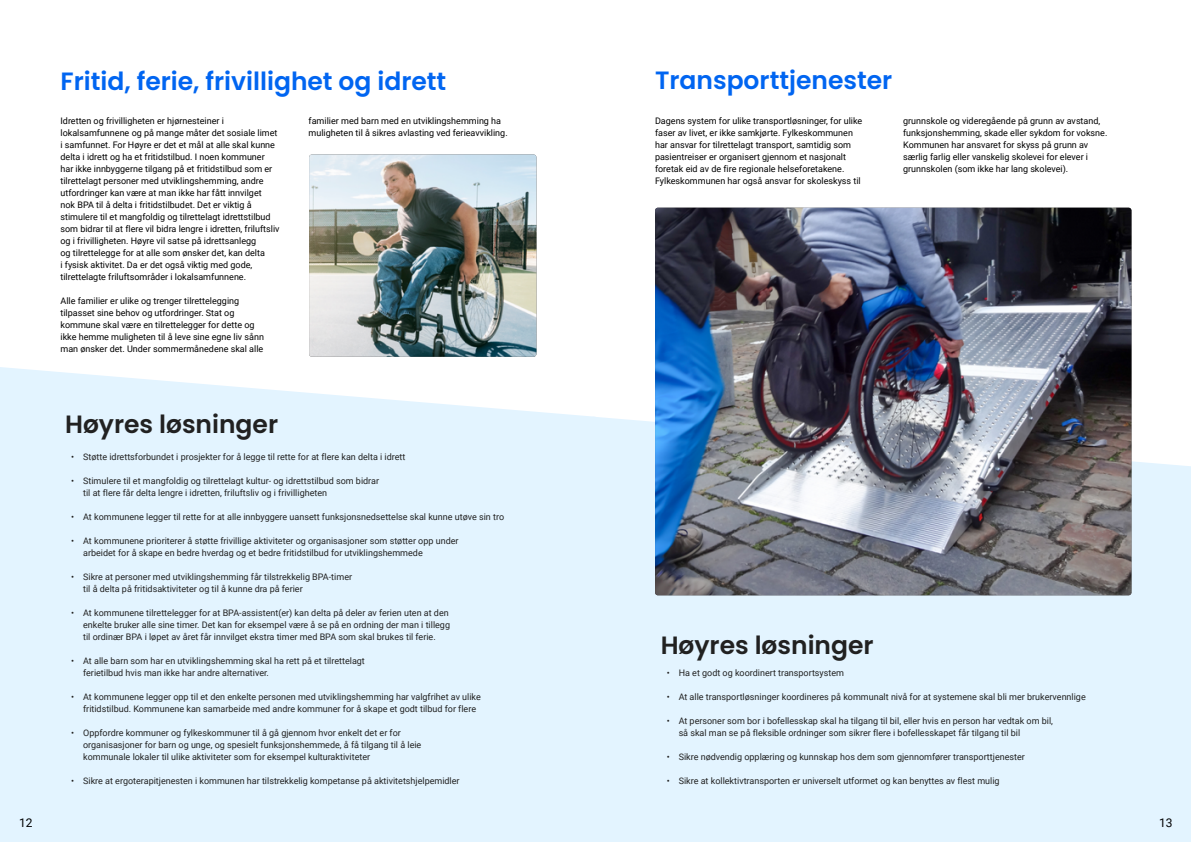
<style>
.page{position:relative;width:1191px;height:842px;background:#fff}
.page>*{position:absolute;margin:0;border:0;box-sizing:border-box;transform-origin:0 0}
.t1{font:600 25px "Poppins";color:#0065f1}
.t2{font:600 25px "Poppins";color:#212121}
.t3{font:12px "Roboto";color:#000}
.t4{font:9px/12px "Roboto";color:#212121}
.t5{font:9px/12px "Roboto";color:#000}
</style>
<div class="page">
<div style="left:595px;top:417px;width:596px;height:425px;background:#e3f4ff"></div>
<img style="left:655px;top:208px;width:476px;height:387px">
<div style="left:0;top:367px;width:595px;height:475px;background:#e3f4ff"></div>
<img style="left:309px;top:154px;width:227px;height:203px">
<h1 class="t1" style="left:60px;top:67px;width:387px">Fritid, ferie, frivillighet og idrett</h1>
<p class="t5" style="left:60px;top:114px;width:221px">Idretten og frivilligheten er hjørnesteiner i lokalsamfunnene og på mange måter det sosiale limet i samfunnet. For Høyre er det et mål at alle skal kunne delta i idrett og ha et fritidstilbud. I noen kommuner har ikke innbyggerne tilgang på et fritidstilbud som er tilrettelagt personer med utviklingshemming, andre utfordringer kan være at man ikke har fått innvilget<br>nok BPA til å delta i fritidstilbudet. Det er viktig å stimulere til et mangfoldig og tilrettelagt idrettstilbud som bidrar til at flere vil bidra lengre i idretten, friluftsliv og i frivilligheten. Høyre vil satse på idrettsanlegg<br>og tilrettelegge for at alle som ønsker det, kan delta<br>i fysisk aktivitet. Da er det også viktig med gode, tilrettelagte friluftsområder i lokalsamfunnene.</p>
<p class="t5" style="left:60px;top:294px;width:205px">Alle familier er ulike og trenger tilrettelegging tilpasset sine behov og utfordringer. Stat og kommune skal være en tilrettelegger for dette og ikke hemme muligheten til å leve sine egne liv sånn man ønsker det. Under sommermånedene skal alle</p>
<p class="t5" style="left:309px;top:114px;width:201px">familier med barn med en utviklingshemming ha muligheten til å sikres avlasting ved ferieavvikling.</p>
<h1 class="t2" style="left:65px;top:410px;width:214px">Høyres løsninger</h1>
<p class="t4" style="left:71px;top:450px;width:336px">• Støtte idrettsforbundet i prosjekter for å legge til rette for at flere kan delta i idrett</p>
<p class="t4" style="left:83px;top:474px;width:297px;text-indent:-12px">• Stimulere til et mangfoldig og tilrettelagt kultur- og idrettstilbud som bidrar til at flere får delta lengre i idretten, friluftsliv og i frivilligheten</p>
<p class="t4" style="left:71px;top:510px;width:434px">• At kommunene legger til rette for at alle innbyggere uansett funksjonsnedsettelse skal kunne utøve sin tro</p>
<p class="t4" style="left:83px;top:534px;width:377px;text-indent:-12px">• At kommunene prioriterer å støtte frivillige aktiviteter og organisasjoner som støtter opp under arbeidet for å skape en bedre hverdag og et bedre fritidstilbud for utviklingshemmede</p>
<p class="t4" style="left:83px;top:570px;width:270px;text-indent:-12px">• Sikre at personer med utviklingshemming får tilstrekkelig BPA-timer til å delta på fritidsaktiviteter og til å kunne dra på ferier</p>
<p class="t4" style="left:83px;top:606px;width:368px;text-indent:-12px">• At kommunene tilrettelegger for at BPA-assistent(er) kan delta på deler av ferien uten at den enkelte bruker alle sine timer. Det kan for eksempel være å se på en ordning der man i tillegg til ordinær BPA i løpet av året får innvilget ekstra timer med BPA som skal brukes til ferie.</p>
<p class="t4" style="left:83px;top:654px;width:283px;text-indent:-12px">• At alle barn som har en utviklingshemming skal ha rett på et tilrettelagt ferietilbud hvis man ikke har andre alternativer.</p>
<p class="t4" style="left:83px;top:690px;width:399px;text-indent:-12px">• At kommunene legger opp til et den enkelte personen med utviklingshemming har valgfrihet av ulike fritidstilbud. Kommunene kan samarbeide med andre kommuner for å skape et godt tilbud for flere</p>
<p class="t4" style="left:83px;top:726px;width:340px;text-indent:-12px">• Oppfordre kommuner og fylkeskommuner til å gå gjennom hvor enkelt det er for organisasjoner for barn og unge, og spesielt funksjonshemmede, å få tilgang til å leie kommunale lokaler til ulike aktiviteter som for eksempel kulturaktiviteter</p>
<p class="t4" style="left:71px;top:774px;width:390px">• Sikre at ergoterapitjenesten i kommunen har tilstrekkelig kompetanse på aktivitetshjelpemidler</p>
<h1 class="t1" style="left:655px;top:65px;width:239px">Transporttjenester</h1>
<p class="t5" style="left:655px;top:114px;width:209px">Dagens system for ulike transportløsninger, for ulike faser av livet, er ikke samkjørte. Fylkeskommunen har ansvar for tilrettelagt transport, samtidig som pasientreiser er organisert gjennom et nasjonalt foretak eid av de fire regionale helseforetakene.<br>Fylkeskommunen har også ansvar for skoleskyss til</p>
<p class="t5" style="left:903px;top:114px;width:206px">grunnskole og videregående på grunn av avstand, funksjonshemming, skade eller sykdom for voksne.<br>Kommunen har ansvaret for skyss på grunn av særlig farlig eller vanskelig skolevei for elever i grunnskolen (som ikke har lang skolevei).</p>
<h1 class="t2" style="left:660px;top:631px;width:214px">Høyres løsninger</h1>
<p class="t4" style="left:666px;top:666px;width:179px">• Ha et godt og koordinert transportsystem</p>
<p class="t4" style="left:666px;top:690px;width:420px">• At alle transportløsninger koordineres på kommunalt nivå for at systemene skal bli mer brukervennlige</p>
<p class="t4" style="left:678px;top:714px;width:376px;text-indent:-12px">• At personer som bor i bofellesskap skal ha tilgang til bil, eller hvis en person har vedtak om bil, så skal man se på fleksible ordninger som sikrer flere i bofellesskapet får tilgang til bil</p>
<p class="t4" style="left:666px;top:750px;width:360px">• Sikre nødvendig opplæring og kunnskap hos dem som gjennomfører transporttjenester</p>
<p class="t4" style="left:666px;top:774px;width:334px">• Sikre at kollektivtransporten er universelt utformet og kan benyttes av flest mulig</p>
<h2 class="t3" style="left:19px;top:814px;width:15px">12</h2>
<h2 class="t3" style="left:1159px;top:814px;width:15px">13</h2>
</div>
